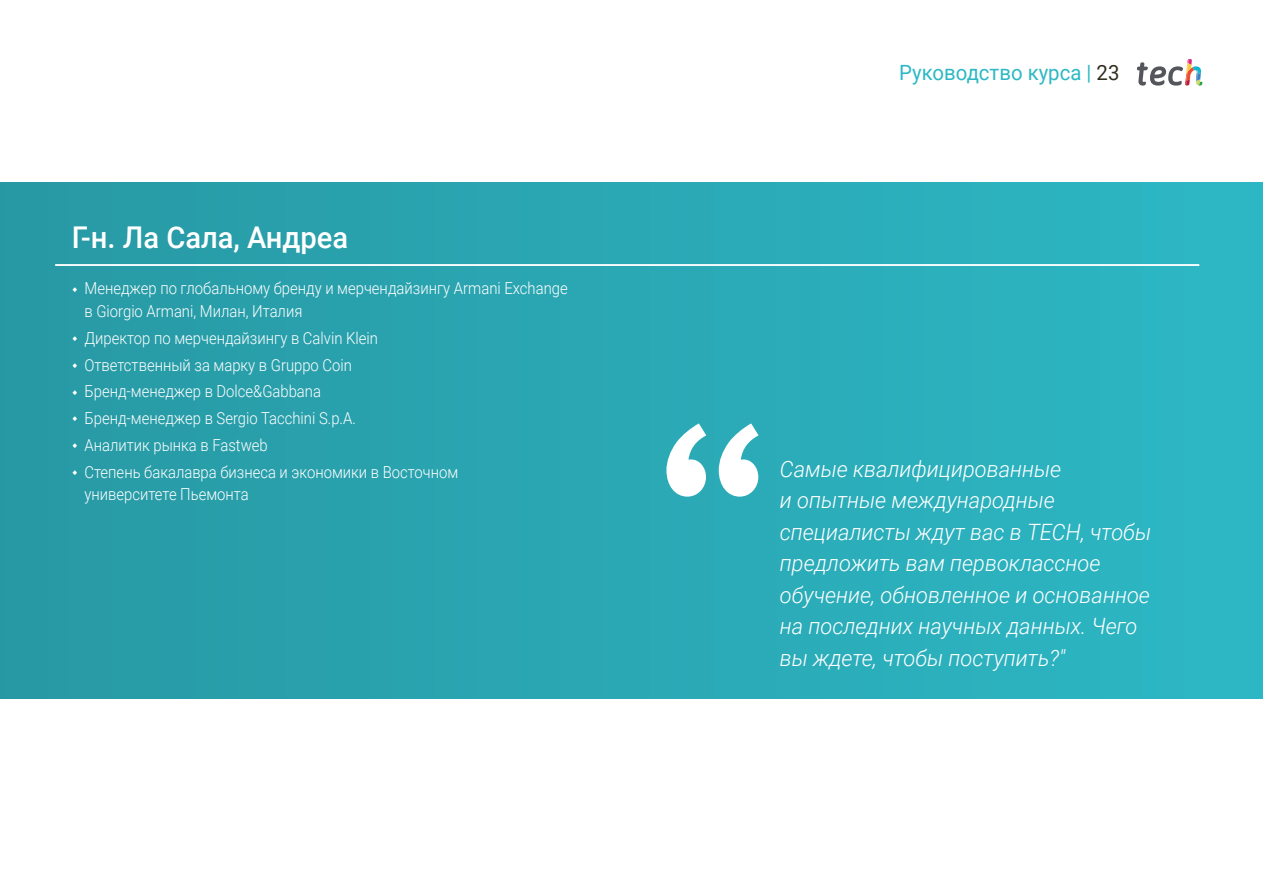
<style>
.page{position:relative;width:1263px;height:893px;background:#fff}
.page>*{position:absolute;margin:0;border:0;box-sizing:border-box;transform-origin:0 0}
.t1{font:500 30px "Roboto";color:#fff}
.t2{font:italic 300 22.5px/31.5px "Roboto";color:#fff}
.t3{font:21px "Roboto";color:#2db8c5}
.t4{font:300 16.5px/26.7px "Roboto";color:#fff;scale:.9 1}
.s1{color:#312e20}
</style>
<div class="page">
<div style="left:0;top:182px;width:1263px;height:516px;background:linear-gradient(to right,#2799a4,#2db7c5)"></div>
<svg style="left:1137px;top:59px;width:65px;height:27px"></svg>
<hr style="left:55px;top:264px;width:1144px;height:2px;background:#fff">
<svg style="left:666px;top:423px;width:92px;height:74px"></svg>
<svg style="left:73px;top:287px;width:4px;height:5px"></svg>
<svg style="left:73px;top:336px;width:4px;height:5px"></svg>
<svg style="left:73px;top:363px;width:4px;height:5px"></svg>
<svg style="left:73px;top:390px;width:4px;height:5px"></svg>
<svg style="left:73px;top:416px;width:4px;height:5px"></svg>
<svg style="left:73px;top:443px;width:4px;height:5px"></svg>
<svg style="left:73px;top:470px;width:4px;height:5px"></svg>
<h1 class="t1" style="left:72px;top:216px;width:278px">Г-н. Ла Сала, Андреа</h1>
<p class="t4" style="left:85px;top:277px;width:538px;line-height:22.5px">Менеджер по глобальному бренду и мерчендайзингу Armani Exchange в Giorgio Armani, Милан, Италия</p>
<p class="t4" style="left:85px;top:324px;width:417px">Директор по мерчендайзингу в Calvin Klein Ответственный за марку в Gruppo Coin Бренд-менеджер в Dolce&amp;Gabbana<br>Бренд-менеджер в Sergio Tacchini S.p.A.<br>Аналитик рынка в Fastweb<br>Степень бакалавра бизнеса и экономики в Восточном</p>
<p class="t4" style="left:85px;top:480px;width:184px">университете Пьемонта</p>
<p class="t3" style="left:899px;top:57px;width:222px">Руководство курса | <span class="s1">23</span></p>
<h2 class="t2" style="left:780px;top:452px;width:373px">Самые квалифицированные<br>и опытные международные специалисты ждут вас в TECH, чтобы предложить вам первоклассное обучение, обновленное и основанное на последних научных данных. Чего вы ждете, чтобы поступить?"</h2>
</div>
